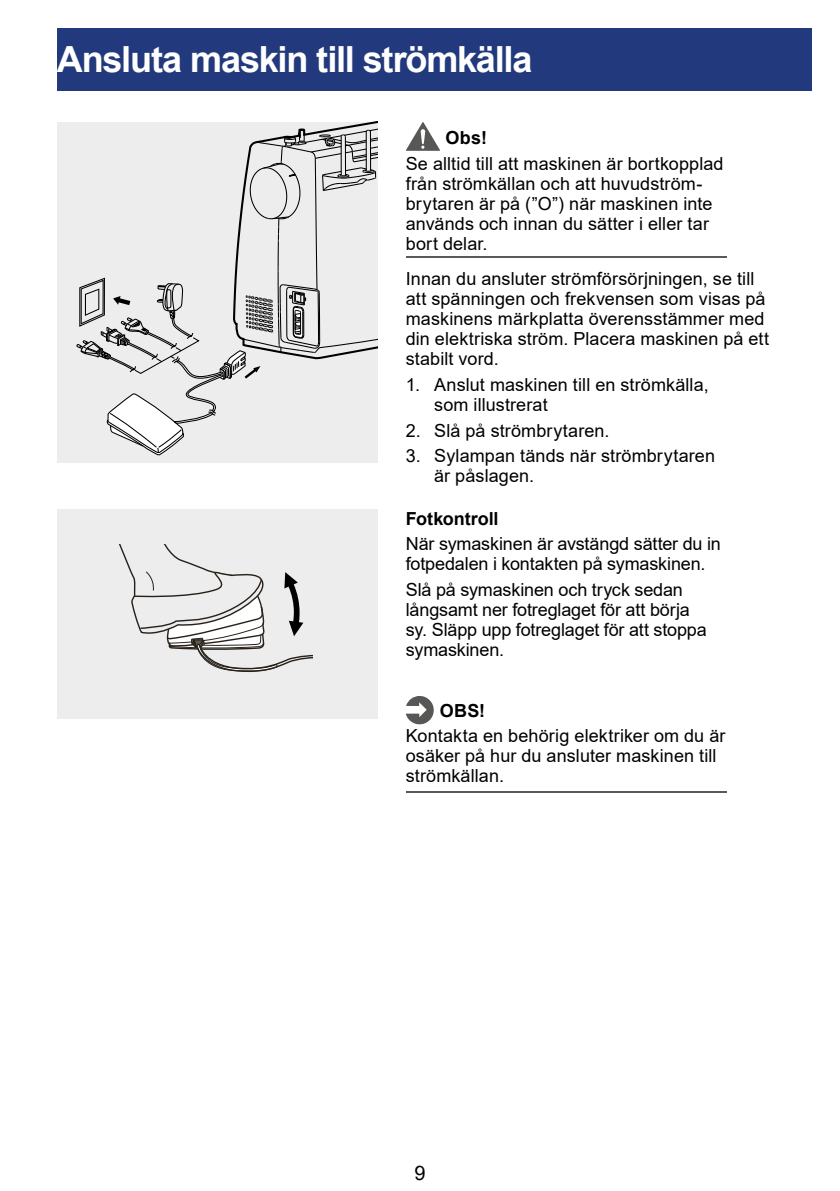
<style>
.page{position:relative;width:840px;height:1191px;background:#fff}
.page>*{position:absolute;margin:0;border:0;box-sizing:border-box;transform-origin:0 0}
.t1{font:700 36px "Arial";letter-spacing:-.035em;color:#fff}
.t2{font:20px "Arial";color:#000}
.t3{font:18px/20px "Arial";letter-spacing:.005em;color:#000}
.t4{font:700 18px "Arial";letter-spacing:-.005em;color:#000}
</style>
<div class="page">
<div style="left:57px;top:28px;width:754px;height:63px;background:#223a7d"></div>
<hr style="left:405px;top:256px;width:321px;height:2px;background:#5a5858">
<div style="left:57px;top:122px;width:320px;height:341px;background:#ededed"></div>
<svg style="left:77px;top:277px;width:155px;height:179px"></svg>
<svg style="left:232px;top:122px;width:145px;height:257px"></svg>
<svg style="left:406px;top:122px;width:34px;height:29px"></svg>
<hr style="left:405px;top:790px;width:321px;height:2px;background:#5a5858">
<div style="left:57px;top:509px;width:320px;height:209px;background:#ededed"></div>
<svg style="left:119px;top:545px;width:193px;height:127px"></svg>
<svg style="left:406px;top:696px;width:27px;height:28px"></svg>
<h1 class="t1" style="left:57px;top:34px;width:477px">Ansluta maskin till strömkälla</h1>
<p class="t4" style="left:445px;top:125px;width:43px">Obs!</p>
<p class="t3" style="left:405px;top:153px;width:319px">Se alltid till att maskinen är bortkopplad från strömkällan och att huvudström&shy;brytaren är på (”O”) när maskinen inte används och innan du sätter i eller tar bort delar.</p>
<p class="t3" style="left:405px;top:268px;width:364px">Innan du ansluter strömförsörjningen, se till att spänningen och frekvensen som visas på maskinens märkplatta överensstämmer med din elektriska ström. Placera maskinen på ett stabilt vord.</p>
<p class="t3" style="left:434px;top:374px;width:276px;text-indent:-28px">1. Anslut maskinen till en strömkälla, som illustrerat</p>
<p class="t3" style="left:405px;top:420px;width:205px">2. Slå på strömbrytaren.</p>
<p class="t3" style="left:434px;top:446px;width:282px;text-indent:-28px">3. Sylampan tänds när strömbrytaren är påslagen.</p>
<p class="t4" style="left:405px;top:506px;width:94px">Fotkontroll</p>
<p class="t3" style="left:405px;top:534px;width:316px">När symaskinen är avstängd sätter du in fotpedalen i kontakten på symaskinen.</p>
<p class="t3" style="left:405px;top:579px;width:302px">Slå på symaskinen och tryck sedan långsamt ner fotreglaget för att börja sy. Släpp upp fotreglaget för att stoppa symaskinen.</p>
<p class="t4" style="left:439px;top:697px;width:47px">OBS!</p>
<p class="t3" style="left:405px;top:726px;width:321px">Kontakta en behörig elektriker om du är osäker på hur du ansluter maskinen till strömkällan.</p>
<p class="t2" style="left:414px;top:1159px;width:13px">9</p>
</div>
